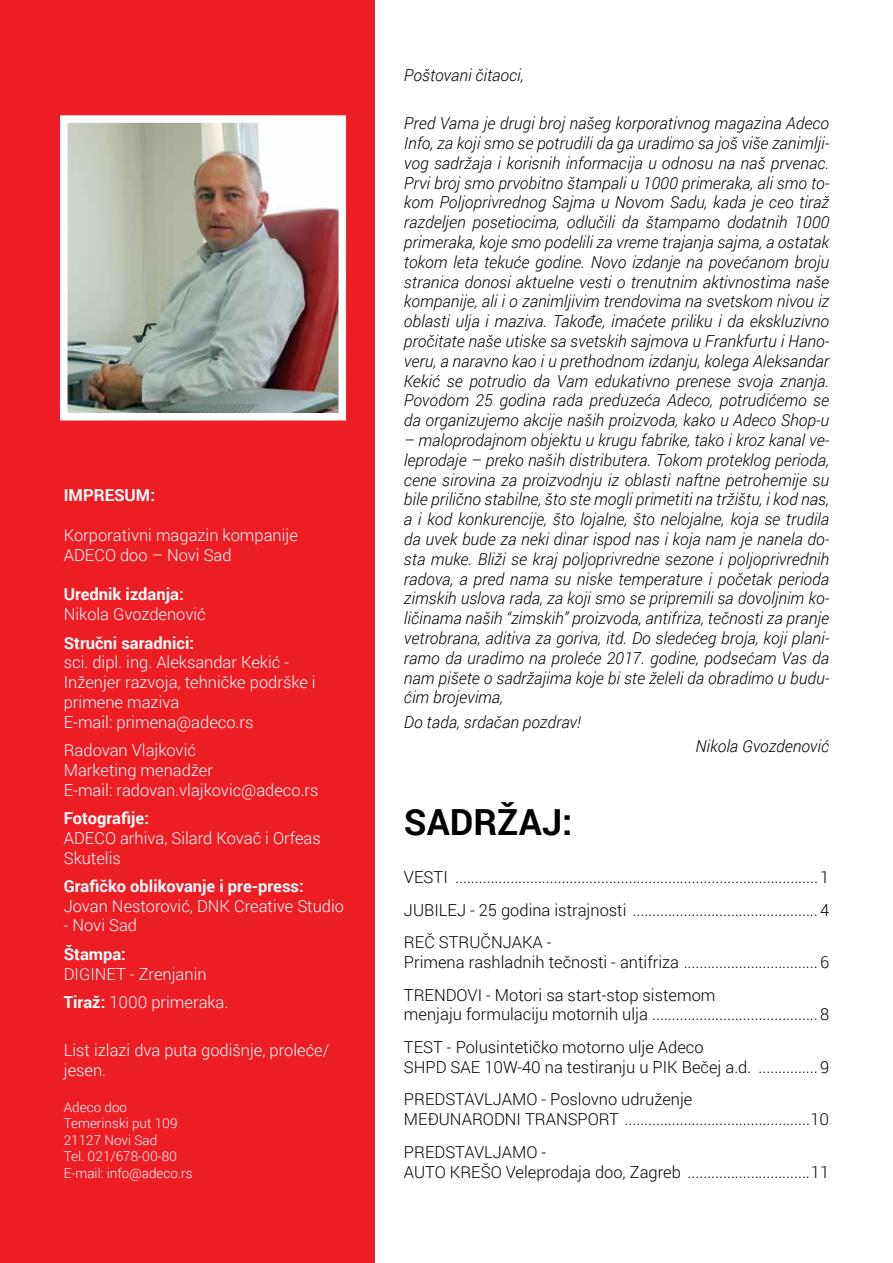
<style>
.page{position:relative;width:893px;height:1263px;background:#fff}
.page>*{position:absolute;margin:0;border:0;box-sizing:border-box;transform-origin:0 0}
.t1{font:700 36px "Roboto";color:#000}
.t2{font:italic 300 16.5px/19.8px "Roboto";color:#000;text-align:justify}
.t3{font:300 16.5px/32.5px "Roboto";color:#000}
.t4{font:300 16.5px/19.8px "Roboto";color:#fff}
.t5{font:700 16.5px "Roboto";color:#fff}
.t6{font:300 13.5px/16.5px "Roboto";color:#fff}
.s1{font-weight:700}
</style>
<div class="page">
<div style="left:0;top:0;width:374px;height:1263px;background:#ed1d24"></div>
<img style="left:69px;top:124px;width:268px;height:287px">
<div style="left:60px;top:115px;width:286px;height:305px;border:8px solid #fff"></div>
<p class="t5" style="left:64px;top:484px;width:93px">IMPRESUM:</p>
<p class="t4" style="left:64px;top:525px;width:236px">Korporativni magazin kompanije<br>ADECO doo – Novi Sad</p>
<p class="t5" style="left:64px;top:583px;width:121px">Urednik izdanja:</p>
<p class="t4" style="left:64px;top:604px;width:143px">Nikola Gvozdenović</p>
<p class="t5" style="left:64px;top:631px;width:132px">Stručni saradnici:</p>
<p class="t4" style="left:64px;top:652px;width:253px">sci. dipl. ing. Aleksandar Kekić -<br>Inženjer razvoja, tehničke podrške i primene maziva<br>E-mail: primena@adeco.rs</p>
<p class="t4" style="left:64px;top:740px;width:256px">Radovan Vlajković<br>Marketing menadžer<br>E-mail: radovan.vlajkovic@adeco.rs</p>
<p class="t5" style="left:64px;top:806px;width:87px">Fotografije:</p>
<p class="t4" style="left:64px;top:827px;width:259px">ADECO arhiva, Silard Kovač i Orfeas<br>Skutelis</p>
<p class="t5" style="left:64px;top:874px;width:241px">Grafičko oblikovanje i pre-press:</p>
<p class="t4" style="left:64px;top:895px;width:282px">Jovan Nestorović, DNK Creative Studio</p>
<p class="t4" style="left:64px;top:915px;width:75px">- Novi Sad</p>
<p class="t5" style="left:64px;top:942px;width:64px">Štampa:</p>
<p class="t4" style="left:64px;top:959px;width:166px;line-height:28.3px">DIGINET - Zrenjanin<br><span class="s1">Tiraž:</span> 1000 primeraka.</p>
<p class="t4" style="left:64px;top:1040px;width:267px">List izlazi dva puta godišnje, proleće/ jesen.</p>
<p class="t6" style="left:64px;top:1098px;width:130px">Adeco doo<br>Temerinski put 109<br>21127 Novi Sad<br>Tel. 021/678-00-80<br>E-mail: info@adeco.rs</p>
<p class="t2" style="left:404px;top:65px;width:121px">Poštovani čitaoci,</p>
<p class="t2" style="left:404px;top:113px;width:427px">Pred Vama je drugi broj našeg korporativnog magazina Adeco Info, za koji smo se potrudili da ga uradimo sa još više zanimlji&shy;vog sadržaja i korisnih informacija u odnosu na naš prvenac.<br>Prvi broj smo prvobitno štampali u 1000 primeraka, ali smo to&shy;kom Poljoprivrednog Sajma u Novom Sadu, kada je ceo tiraž razdeljen posetiocima, odlučili da štampamo dodatnih 1000 primeraka, koje smo podelili za vreme trajanja sajma, a ostatak tokom leta tekuće godine. Novo izdanje na povećanom broju stranica donosi aktuelne vesti o trenutnim aktivnostima naše kompanije, ali i o zanimljivim trendovima na svetskom nivou iz oblasti ulja i maziva. Takođe, imaćete priliku i da ekskluzivno pročitate naše utiske sa svetskih sajmova u Frankfurtu i Hano&shy;veru, a naravno kao i u prethodnom izdanju, kolega Aleksandar Kekić se potrudio da Vam edukativno prenese svoja znanja.<br>Povodom 25 godina rada preduzeća Adeco, potrudićemo se da organizujemo akcije naših proizvoda, kako u Adeco Shop-u</p>
<p class="t2" style="left:404px;top:430px;width:427px">– maloprodajnom objektu u krugu fabrike, tako i kroz kanal ve&shy;leprodaje – preko naših distributera. Tokom proteklog perioda, cene sirovina za proizvodnju iz oblasti naftne petrohemije su bile prilično stabilne, što ste mogli primetiti na tržištu, i kod nas, a i kod konkurencije, što lojalne, što nelojalne, koja se trudila da uvek bude za neki dinar ispod nas i koja nam je nanela do&shy;sta muke. Bliži se kraj poljoprivredne sezone i poljoprivrednih radova, a pred nama su niske temperature i početak perioda zimskih uslova rada, za koji smo se pripremili sa dovoljnim ko&shy;ličinama naših “zimskih” proizvoda, antifriza, tečnosti za pranje vetrobrana, aditiva za goriva, itd. Do sledećeg broja, koji plani&shy;ramo da uradimo na proleće 2017. godine, podsećam Vas da nam pišete o sadržajima koje bi ste želeli da obradimo u budu&shy;ćim brojevima,</p>
<p class="t2" style="left:404px;top:711px;width:178px">Do tada, srdačan pozdrav!</p>
<p class="t2" style="left:695px;top:735px;width:135px">Nikola Gvozdenović</p>
<h1 class="t1" style="left:404px;top:797px;width:170px">SADRŽAJ:</h1>
<p class="t3" style="left:404px;top:860px;width:427px;text-align:justify">VESTI ............................................................................................1<br>JUBILEJ - 25 godina istrajnosti ...............................................4<br>REČ STRUČNJAKA -</p>
<p class="t3" style="left:404px;top:945px;width:427px">Primena rashladnih tečnosti - antifriza ..................................6<br>TRENDOVI - Motori sa start-stop sistemom</p>
<p class="t3" style="left:404px;top:998px;width:427px">menjaju formulaciju motornih ulja ..........................................8<br>TEST - Polusintetičko motorno ulje Adeco</p>
<p class="t3" style="left:404px;top:1050px;width:427px">SHPD SAE 10W-40 na testiranju u PIK Bečej a.d. ............... 9<br>PREDSTAVLJAMO - Poslovno udruženje</p>
<p class="t3" style="left:404px;top:1102px;width:427px">MEĐUNARODNI TRANSPORT ...............................................10<br>PREDSTAVLJAMO -</p>
<p class="t3" style="left:404px;top:1155px;width:427px">AUTO KREŠO Veleprodaja doo, Zagreb ...............................11</p>
</div>
